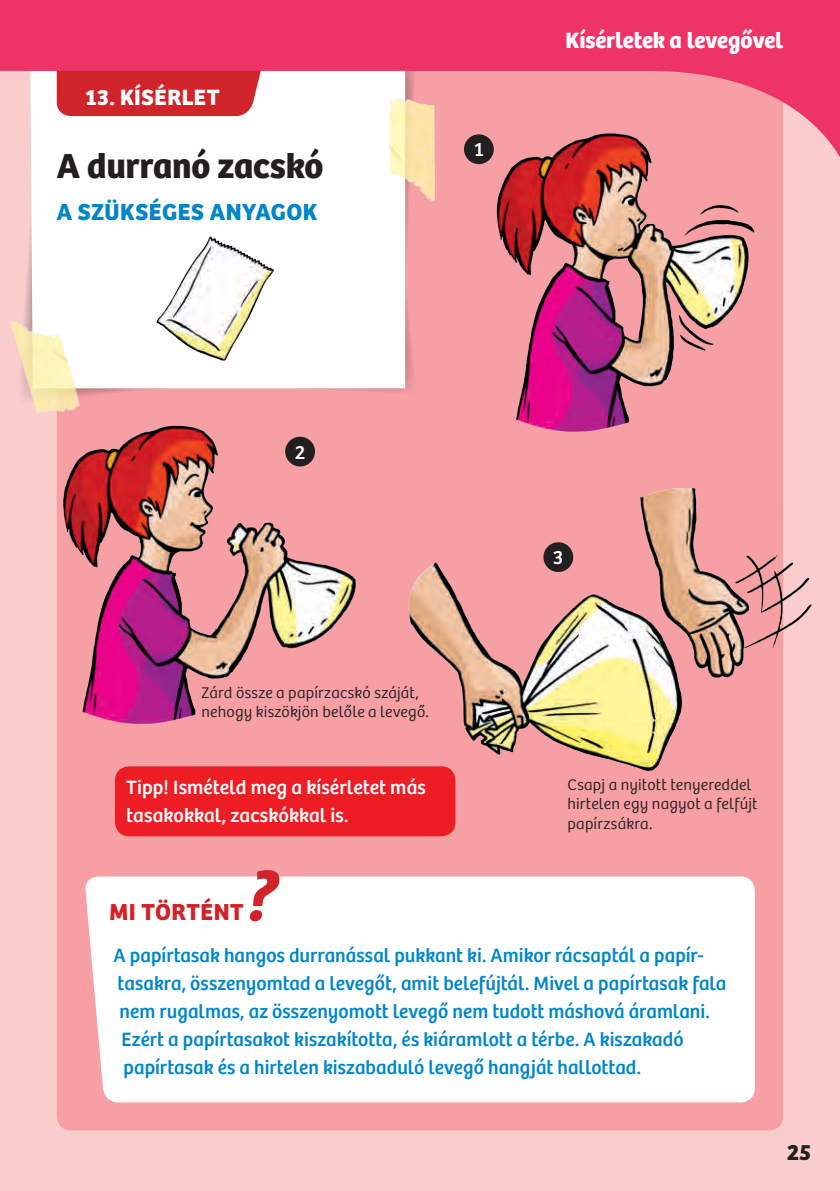
<style>
.page{position:relative;width:840px;height:1191px;background:#fff}
.page>*{position:absolute;margin:0;border:0;box-sizing:border-box;transform-origin:0 0}
.Headline_klein_Versu{font:700 36px "Kosmos Bree";letter-spacing:-.01em;color:#231f20}
.Subhead_versal_blau{font:700 24px "Kosmos Bree";letter-spacing:.02em;color:#0085cb}
.Subhead_versal_rot{font:700 24px "Kosmos Bree";letter-spacing:.015em;color:#d1232a}
.t1{font:700 23px "Kosmos Bree";color:#fff}
.t2{font:700 23px "Kosmos Bree";letter-spacing:.02em;color:#fff}
.t3{font:700 23px "Kosmos Bree";color:#231f20}
.Copy_blau{font:20px/28px "Kosmos Bree";letter-spacing:.005em;color:#0085cb}
.Copy{font:20px/28px "Kosmos Bree";letter-spacing:.005em;color:#fff}
.t4{font:300 16px/19.2px "Kosmos Bree";letter-spacing:.01em;color:#231f20}
</style>
<div class="page">
<div style="left:0;top:0;width:839px;height:1191px;background:#facdcd"></div>
<div style="left:57px;top:32px;width:725px;height:1098px;background:#f6a0a5;border-radius:14px"></div>
<svg style="left:25px;top:237px;width:370px;height:158px"></svg>
<div style="left:30px;top:212px;width:365px;height:176px;background:#fff"></div>
<img style="left:10px;top:303px;width:81px;height:110px">
<img style="left:146px;top:220px;width:139px;height:156px">
<img style="left:395px;top:212px;width:388px;height:220px">
<img style="left:409px;top:476px;width:403px;height:341px">
<img style="left:63px;top:425px;width:293px;height:299px">
<div style="left:115px;top:766px;width:340px;height:70px;background:#ee1d23;border-radius:14px"></div>
<div style="left:85px;top:876px;width:669px;height:226px;background:#fff"></div>
<svg style="left:250px;top:870px;width:29px;height:51px"></svg>
<div style="left:543px;top:542px;width:30px;height:30px;background:#231f20;border-radius:50%"></div>
<div style="left:285px;top:437px;width:30px;height:29px;background:#231f20;border-radius:50%"></div>
<svg style="left:1px;top:0;width:838px;height:212px"></svg>
<svg style="left:0;top:0;width:1px;height:71px"></svg>
<p class="t2" style="left:85px;top:83px;width:136px">13. KÍSÉRLET</p>
<p class="Headline_klein_Versu" style="left:57px;top:144px;width:268px">A durranó zacskó</p>
<p class="Subhead_versal_blau" style="left:57px;top:198px;width:262px">A SZÜKSÉGES ANYAGOK</p>
<p class="Copy" style="left:473px;top:136px;width:12px">1</p>
<p class="t1" style="left:565px;top:26px;width:219px">Kísérletek a levegővel</p>
<p class="Copy" style="left:294px;top:438px;width:12px">2</p>
<p class="t4" style="left:201px;top:683px;width:229px">Zárd össze a papírzacskó száját, nehogy kiszökjön belőle a levegő.</p>
<p class="Copy" style="left:126px;top:774px;width:301px">Tipp! Ismételd meg a kísérletet más tasakokkal, zacskókkal is.</p>
<p class="Copy" style="left:552px;top:544px;width:12px">3</p>
<p class="t4" style="left:567px;top:775px;width:191px">Csapj a nyitott tenyereddel hirtelen egy nagyot a felfújt papírzsákra.</p>
<p class="Subhead_versal_rot" style="left:109px;top:898px;width:135px">MI TÖRTÉNT</p>
<p class="Copy_blau" style="left:113px;top:942px;width:614px">A papírtasak hangos durranással pukkant ki. Amikor rácsaptál a papír&shy;tasakra, összenyomtad a levegőt, amit belefújtál. Mivel a papírtasak fala nem rugalmas, az összenyomott levegő nem tudott máshová áramlani.<br>Ezért a papírtasakot kiszakította, és kiáramlott a térbe. A kiszakadó papírtasak és a hirtelen kiszabaduló levegő hangját hallottad.</p>
<p class="t3" style="left:786px;top:1138px;width:26px">25</p>
</div>
